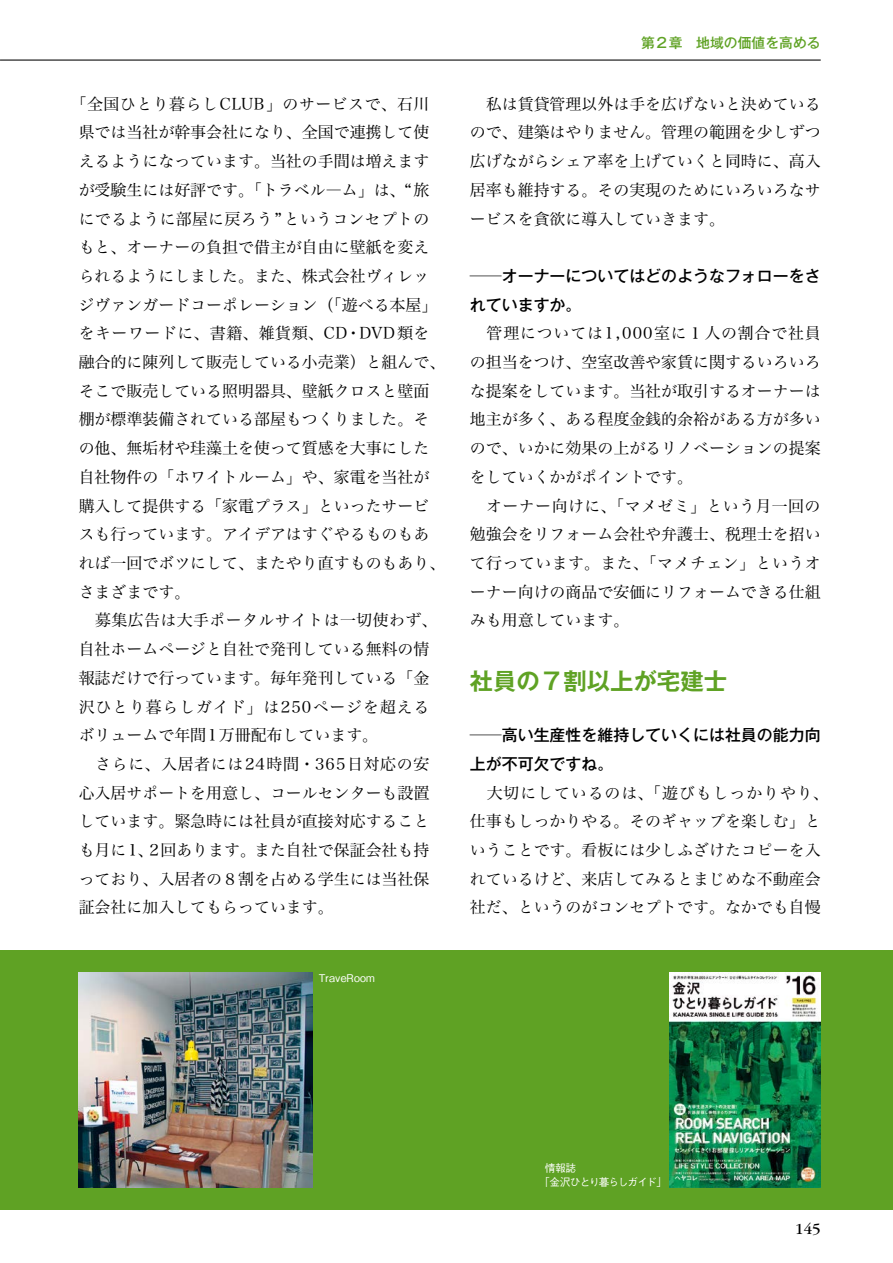
<style>
.page{position:relative;width:893px;height:1263px;background:#fff}
.page>*{position:absolute;margin:0;border:0;box-sizing:border-box;transform-origin:0 0}
.t1{font:700 23.4px "Gothic MB101 Pro De";color:#5fa224}
.t2{font:15.9px/28.7px "Hira Min Pro W3";color:#000}
.t3{font:500 15.9px/28.7px "Gothic MB101 Pro";color:#000}
.t4{font:15.9px "ITC Garamond Std";color:#000}
.t5{font:500 13.8px "Gothic MB101 Pro";color:#5fa224}
.t6{font:500 10.65px/13.8px "Gothic BBB Pro";letter-spacing:-.075em;color:#fff}
.t7{font:500 10.65px "Gothic BBB Pro";letter-spacing:.015em;color:#fff}
.s1{font-family:"Gothic MB101 Pro De";font-weight:700}
</style>
<div class="page">
<div style="left:0;top:950px;width:893px;height:260px;background:#5fa224"></div>
<hr style="left:0;top:60px;width:821px;height:1px;background:#000">
<img style="left:79px;top:973px;width:234px;height:214px">
<img style="left:669px;top:973px;width:151px;height:214px">
<p class="t5" style="left:641px;top:32px;width:181px">第２章　地域の価値を高める</p>
<p class="t2" style="left:79px;top:88px;width:368px;text-indent:-8px">「全国ひとり暮らしCLUB」のサービスで、石川県では当社が幹事会社になり、全国で連携して使えるようになっています。当社の手間は増えますが受験生には好評です。「トラベル―ム」は、“旅にでるように部屋に戻ろう”というコンセプトのもと、オーナーの負担で借主が自由に壁紙を変えられるようにしました。また、株式会社ヴィレッジヴァンガードコーポレーション（「遊べる本屋」をキーワードに、書籍、雑貨類、CD・DVD類を融合的に陳列して販売している小売業）と組んで、そこで販売している照明器具、壁紙クロスと壁面棚が標準装備されている部屋もつくりました。その他、無垢材や珪藻土を使って質感を大事にした自社物件の「ホワイトルーム」や、家電を当社が購入して提供する「家電プラス」といったサービスも行っています。アイデアはすぐやるものもあれば一回でボツにして、またやり直すものもあり、さまざまです。<br>　募集広告は大手ポータルサイトは一切使わず、自社ホームページと自社で発刊している無料の情報誌だけで行っています。毎年発刊している「金沢ひとり暮らしガイド」は250ページを超えるボリュームで年間1万冊配布しています。<br>　さらに、入居者には24時間・365日対応の安心入居サポートを用意し、コールセンターも設置しています。緊急時には社員が直接対応することも月に1、2回あります。また自社で保証会社も持っており、入居者の８割を占める学生には当社保証会社に加入してもらっています。</p>
<p class="t2" style="left:470px;top:88px;width:352px;text-align:justify">　私は賃貸管理以外は手を広げないと決めているので、建築はやりません。管理の範囲を少しずつ広げながらシェア率を上げていくと同時に、高入居率も維持する。その実現のためにいろいろなサービスを貪欲に導入していきます。</p>
<p class="t3" style="left:470px;top:260px;width:352px"><span class="s1">─</span>オーナーについてはどのようなフォローをされていますか。</p>
<p class="t2" style="left:470px;top:318px;width:352px">　管理については1,000室に１人の割合で社員の担当をつけ、空室改善や家賃に関するいろいろな提案をしています。当社が取引するオーナーは地主が多く、ある程度金銭的余裕がある方が多いので、いかに効果の上がるリノベーションの提案をしていくかがポイントです。<br>　オーナー向けに、「マメゼミ」という月一回の勉強会をリフォーム会社や弁護士、税理士を招いて行っています。また、「マメチェン」というオーナー向けの商品で安価にリフォームできる仕組みも用意しています。</p>
<h1 class="t1" style="left:470px;top:662px;width:259px">社員の７割以上が宅建士</h1>
<p class="t3" style="left:470px;top:719px;width:352px"><span class="s1">─</span>高い生産性を維持していくには社員の能力向上が不可欠ですね。</p>
<p class="t2" style="left:470px;top:777px;width:360px">　大切にしているのは、「遊びもしっかりやり、仕事もしっかりやる。そのギャップを楽しむ」ということです。看板には少しふざけたコピーを入れているけど、来店してみるとまじめな不動産会社だ、というのがコンセプトです。なかでも自慢</p>
<p class="t7" style="left:319px;top:969px;width:57px">TraveRoom</p>
<p class="t6" style="left:539px;top:1160px;width:130px;text-indent:6px">情報誌<br>「金沢ひとり暮らしガイド」</p>
<p class="t4" style="left:795px;top:1220px;width:27px">145</p>
</div>
